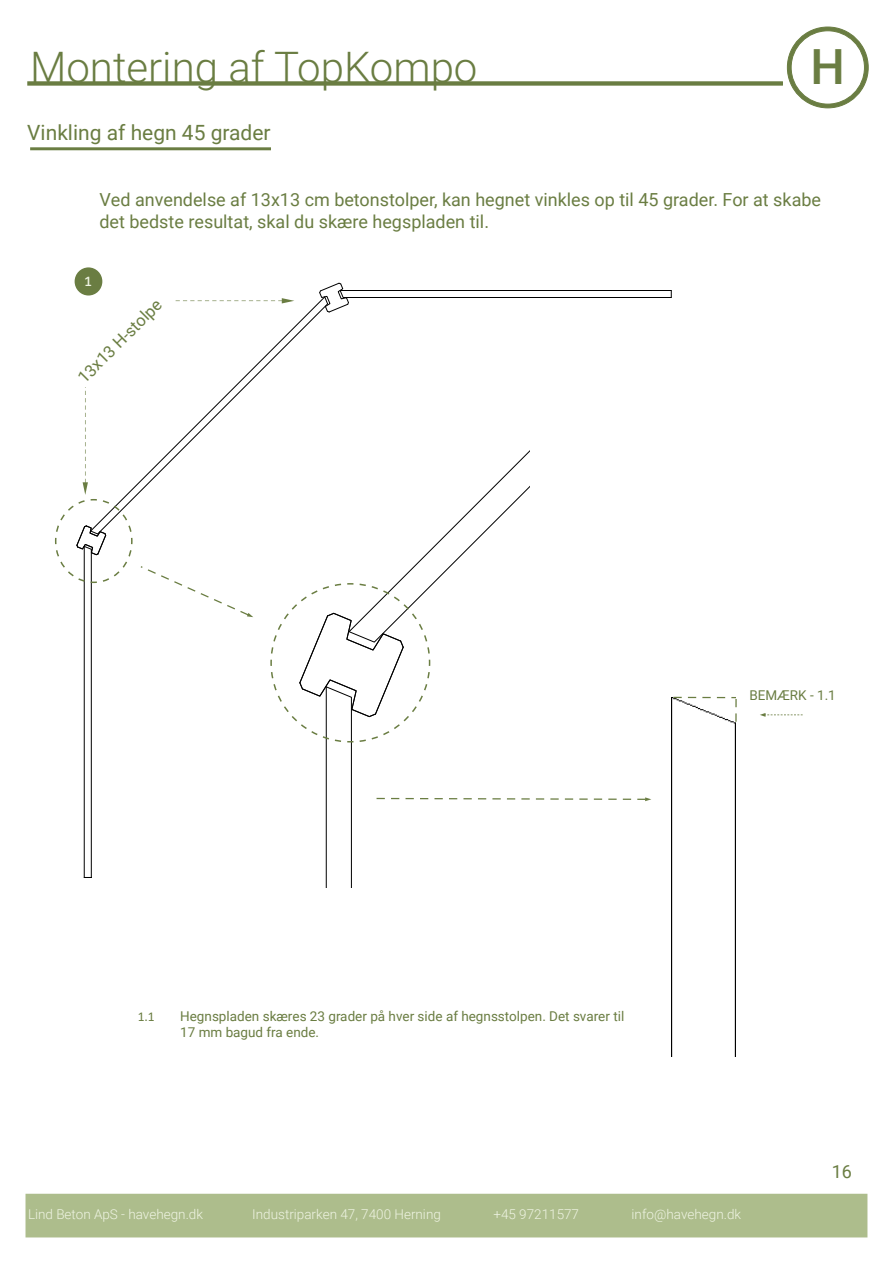
<style>
.page{position:relative;width:893px;height:1263px;background:#fff}
.page>*{position:absolute;margin:0;border:0;box-sizing:border-box;transform-origin:0 0}
.t1{font:500 48.45px "Roboto";color:#6a7d42}
.t2{font:300 42px "Roboto";color:#6a7d42}
.t3{font:21px "Roboto";color:#6a7d42}
.t4{font:18px/21.6px "Roboto";color:#6a7d42}
.t5{font:18px "Calibri";color:#eff4e3}
.t6{font:16.5px "Roboto";color:#6a7d42}
.t7{font:13.5px/16.2px "Roboto";color:#6a7d42}
.t8{font:300 13.5px "Roboto";color:#eff4e3}
.t9{font:13.5px "Calibri";color:#6a7d42}
</style>
<div class="page">
<div style="left:26px;top:1194px;width:841px;height:43px;background:#adbd8c"></div>
<div style="left:787px;top:27px;width:81px;height:81px;background:#6a7d42;border-radius:50%"></div>
<div style="left:787px;top:27px;width:82px;height:81px;border:1px solid #6a7d42;border-radius:50%"></div>
<div style="left:791px;top:31px;width:73px;height:73px;background:#fff;border-radius:50%"></div>
<div style="left:791px;top:30px;width:74px;height:75px;border:1px solid #6a7d42;border-radius:50%"></div>
<div style="left:27px;top:81px;width:756px;height:5px;border:2px solid #6a7d42"></div>
<hr style="left:30px;top:147px;width:241px;height:3px;background:#6a7d42">
<svg style="left:319px;top:283px;width:353px;height:30px"></svg>
<svg style="left:175px;top:296px;width:154px;height:91px"></svg>
<svg style="left:398px;top:451px;width:131px;height:131px"></svg>
<img style="left:672px;top:725px;width:63px;height:331px">
<svg style="left:671px;top:696px;width:66px;height:29px"></svg>
<svg style="left:760px;top:713px;width:43px;height:4px"></svg>
<div style="left:76px;top:269px;width:25px;height:25px;background:#6a7d42;border-radius:50%"></div>
<div style="left:75px;top:267px;width:27px;height:28px;border:3px solid #6a7d42;border-radius:50%"></div>
<svg style="left:176px;top:299px;width:118px;height:4px"></svg>
<svg style="left:55px;top:387px;width:198px;height:491px"></svg>
<svg style="left:270px;top:582px;width:381px;height:306px"></svg>
<p class="t2" style="left:30px;top:38px;width:449px">Montering af TopKompo</p>
<h1 class="t1" style="left:811px;top:33px;width:36px">H</h1>
<p class="t3" style="left:27px;top:118px;width:245px">Vinkling af hegn 45 grader</p>
<p class="t4" style="left:99px;top:188px;width:723px">Ved anvendelse af 13x13 cm betonstolper, kan hegnet vinkles op til 45 grader. For at skabe det bedste resultat, skal du skære hegspladen til.</p>
<p class="t5" style="left:84px;top:267px;width:10px">1</p>
<p class="t6" style="left:72px;top:372px;width:112px;rotate:-45deg">13x13 H-stolpe</p>
<p class="t7" style="left:749px;top:686px;width:88px">BEMÆRK - 1.1</p>
<p class="t9" style="left:138px;top:1007px;width:19px">1.1</p>
<p class="t7" style="left:180px;top:1007px;width:446px">Hegnspladen skæres 23 grader på hver side af hegnsstolpen. Det svarer til<br>17 mm bagud fra ende.</p>
<p class="t8" style="left:28px;top:1205px;width:177px">Lind Beton ApS - havehegn.dk</p>
<p class="t8" style="left:252px;top:1205px;width:190px">Industriparken 47, 7400 Herning</p>
<p class="t8" style="left:493px;top:1205px;width:87px">+45 97211577</p>
<p class="t8" style="left:632px;top:1205px;width:111px">info@havehegn.dk</p>
<p class="t4" style="left:832px;top:1160px;width:22px">16</p>
</div>
